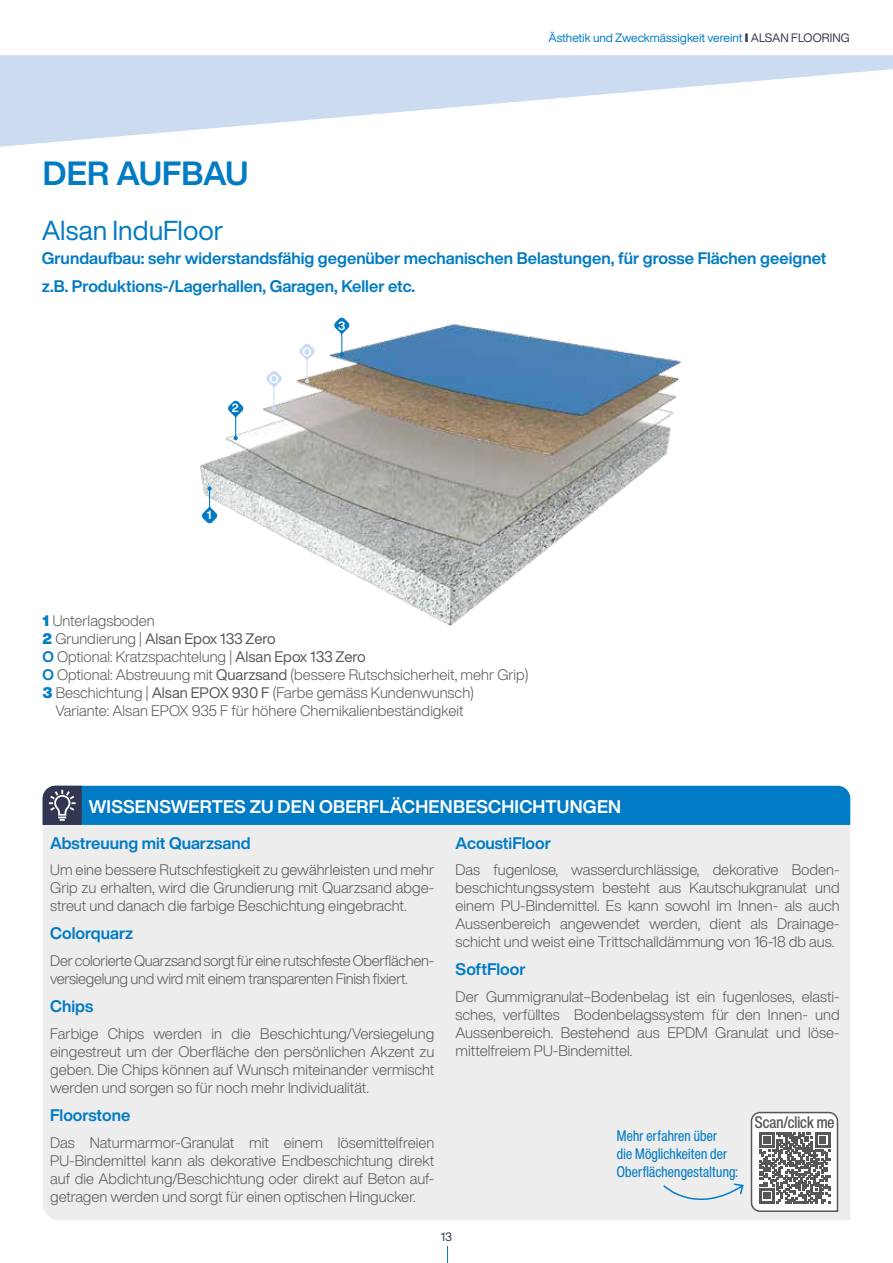
<style>
.page{position:relative;width:893px;height:1263px;background:#fff}
.page>*{position:absolute;margin:0;border:0;box-sizing:border-box;transform-origin:0 0}
.t1{font:700 33px "Helvetica Now Display";letter-spacing:.01em;color:#007bc4}
.t2{font:27px "Helvetica Now Display";color:#007bc4}
.t3{font:700 18px "Helvetica Now Display";letter-spacing:.015em;color:#fff}
.t4{font:700 16.5px/28.3px "Helvetica Now Display";color:#007bc4}
.t5{font:500 16.5px "Helvetica Now Disp Cn";color:#575756}
.t6{font:300 15px/18px "Helvetica Now Display";color:#575756;text-align:justify}
.t7{font:300 15px/18px "Helvetica Now Display";letter-spacing:-.02em;color:#575756}
.t8{font:15px/18px "Helvetica Now Disp Cn";letter-spacing:.015em;color:#007bc4}
.t9{font:15px "Helvetica Now Display";color:#575756}
.t10{font:12px "Helvetica Now Display";color:#007bc4}
.t11{font:12px "Helvetica Now Display";color:#333651}
.t12{font:700 11.7px "Helvetica Now Display";color:#fff}
.s1{font-weight:900;color:#333651}
.s2{color:#333651}
.s3{font-weight:900;color:#007bc4}
.s4{font-weight:300}
.s5{font-weight:700;color:#007bc4}
.s6{font-weight:400}
</style>
<div class="page">
<svg style="left:447px;top:1246px;width:1px;height:17px"></svg>
<svg style="left:0;top:55px;width:893px;height:92px;fill:#cbdcf1"></svg>
<img style="left:200px;top:323px;width:482px;height:303px">
<svg style="left:202px;top:486px;width:16px;height:38px"></svg>
<svg style="left:228px;top:400px;width:16px;height:40px"></svg>
<svg style="left:334px;top:317px;width:16px;height:40px"></svg>
<svg style="left:266px;top:371px;width:16px;height:17px"></svg>
<hr style="left:273px;top:384px;width:2px;height:24px;background:#c8dbf3">
<svg style="left:272px;top:406px;width:4px;height:4px"></svg>
<svg style="left:299px;top:343px;width:16px;height:40px"></svg>
<div style="left:43px;top:825px;width:807px;height:395px;background:#ededed"></div>
<svg style="left:43px;top:786px;width:807px;height:39px;background:#0479bf"></svg>
<svg style="left:663px;top:1111px;width:176px;height:105px"></svg>
<p class="t10" style="left:548px;top:30px;width:303px">Ästhetik und Zweckmässigkeit vereint <span class="s1">I</span> <span class="s2">ALSAN FLOORING</span></p>
<h1 class="t1" style="left:43px;top:151px;width:207px">DER AUFBAU</h1>
<h2 class="t2" style="left:42px;top:211px;width:183px">Alsan InduFloor</h2>
<p class="t4" style="left:42px;top:244px;width:786px">Grundaufbau: sehr widerstandsfähig gegenüber mechanischen Belastungen, für grosse Flächen geeignet z.B. Produktions-/Lagerhallen, Garagen, Keller etc.</p>
<p class="t12" style="left:232px;top:400px;width:8px">2</p>
<p class="t12" style="left:270px;top:371px;width:11px">O</p>
<p class="t12" style="left:303px;top:343px;width:11px">O</p>
<p class="t12" style="left:338px;top:317px;width:9px">3</p>
<p class="t12" style="left:207px;top:507px;width:6px">1</p>
<p class="t6" style="left:43px;top:611px;width:114px"><span class="s3">1</span> Unterlagsboden</p>
<p class="t9" style="left:43px;top:628px;width:235px"><span class="s3">2</span> <span class="s4">Grundierung |</span> Alsan Epox 133 Zero</p>
<p class="t6" style="left:43px;top:647px;width:325px"><span class="s5">O</span> Optional: Kratzspachtelung | <span class="s6">Alsan Epox 133 Zero</span></p>
<p class="t6" style="left:43px;top:665px;width:488px"><span class="s5">O</span> Optional: Abstreuung mit <span class="s6">Quarzsand</span> (bessere Rutschsicherheit, mehr Grip)</p>
<p class="t6" style="left:43px;top:683px;width:433px"><span class="s3">3</span> Beschichtung | <span class="s6">Alsan EPOX 930 F</span> (Farbe gemäss Kundenwunsch)</p>
<p class="t6" style="left:55px;top:701px;width:410px">Variante: Alsan EPOX 935 F für höhere Chemikalienbeständigkeit</p>
<p class="t3" style="left:89px;top:794px;width:534px">WISSENSWERTES ZU DEN OBERFLÄCHENBESCHICHTUNGEN</p>
<p class="t4" style="left:50px;top:828px;width:202px">Abstreuung mit Quarzsand</p>
<p class="t6" style="left:50px;top:861px;width:386px">Um eine bessere Rutschfestigkeit zu gewährleisten und mehr Grip zu erhalten, wird die Grundierung mit Quarzsand abge&shy;streut und danach die farbige Beschichtung eingebracht.</p>
<p class="t4" style="left:50px;top:919px;width:85px">Colorquarz</p>
<p class="t7" style="left:50px;top:951px;width:384px">Der colorierte Quarzsand sorgt für eine rutschfeste Oberflächen&shy;versiegelung und wird mit einem transparenten Finish fixiert.</p>
<p class="t4" style="left:50px;top:992px;width:45px">Chips</p>
<p class="t6" style="left:50px;top:1024px;width:386px">Farbige Chips werden in die Beschichtung/Versiegelung eingestreut um der Oberfläche den persönlichen Akzent zu geben. Die Chips können auf Wunsch miteinander vermischt werden und sorgen so für noch mehr Individualität.</p>
<p class="t4" style="left:50px;top:1101px;width:82px">Floorstone</p>
<p class="t6" style="left:50px;top:1133px;width:386px">Das Naturmarmor-Granulat mit einem lösemittelfreien PU-Bindemittel kann als dekorative Endbeschichtung direkt auf die Abdichtung/Beschichtung oder direkt auf Beton auf&shy;getragen werden und sorgt für einen optischen Hingucker.</p>
<p class="t4" style="left:456px;top:828px;width:97px">AcoustiFloor</p>
<p class="t6" style="left:456px;top:861px;width:386px">Das fugenlose, wasserdurchlässige, dekorative Boden&shy;beschichtungssystem besteht aus Kautschukgranulat und einem PU-Bindemittel. Es kann sowohl im Innen- als auch Aussenbereich angewendet werden, dient als Drainage&shy;schicht und weist eine Trittschalldämmung von 16-18 db aus.</p>
<p class="t4" style="left:456px;top:955px;width:72px">SoftFloor</p>
<p class="t6" style="left:456px;top:987px;width:386px">Der Gummigranulat–Bodenbelag ist ein fugenloses, elasti&shy;sches, verfülltes Bodenbelagssystem für den Innen- und Aussenbereich. Bestehend aus EPDM Granulat und löse&shy;mittelfreiem PU-Bindemittel.</p>
<p class="t5" style="left:755px;top:1112px;width:81px">Scan/click me</p>
<p class="t8" style="left:617px;top:1126px;width:123px">Mehr erfahren über<br>die Möglichkeiten der<br>Oberflächengestaltung:</p>
<p class="t11" style="left:441px;top:1229px;width:13px">13</p>
</div>
